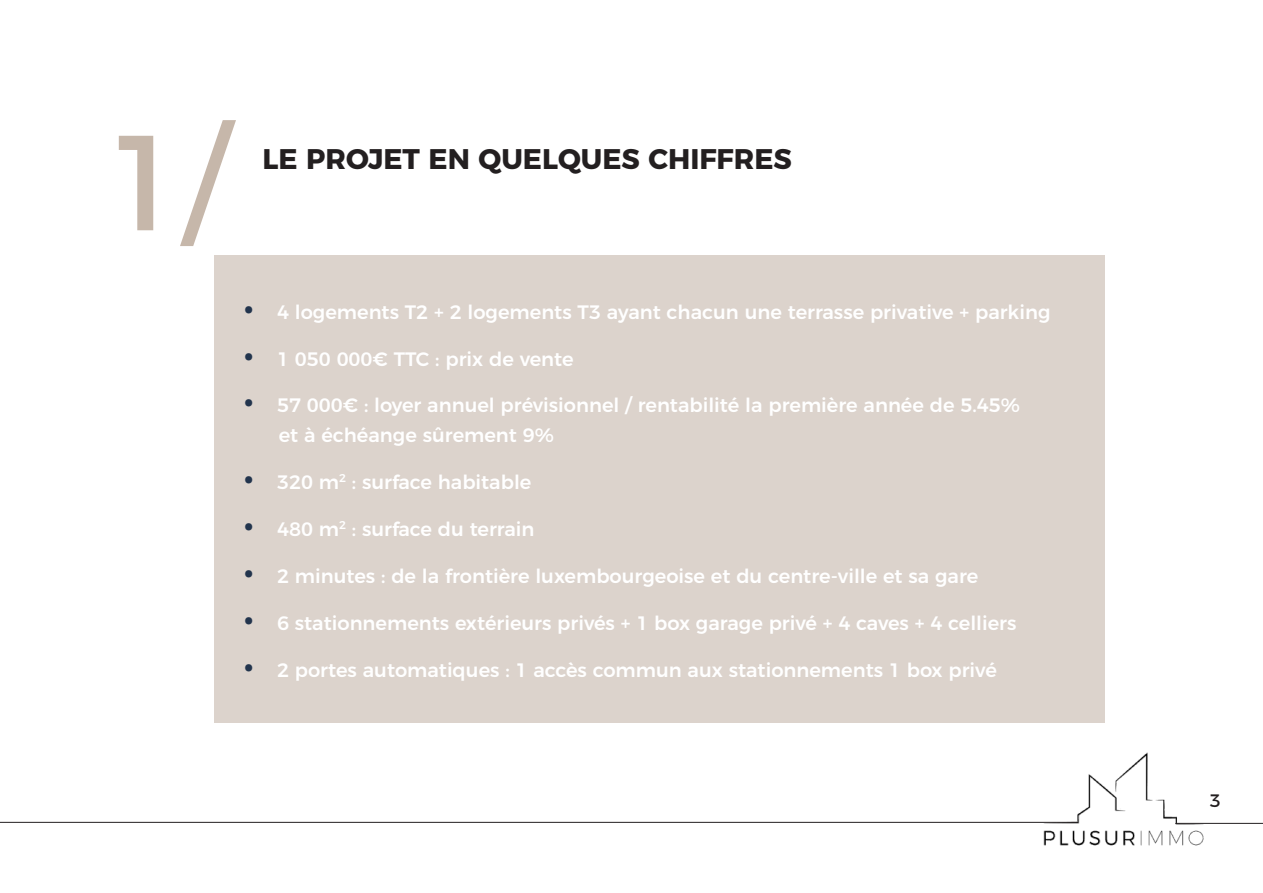
<style>
.page{position:relative;width:1263px;height:893px;background:#fff}
.page>*{position:absolute;margin:0;border:0;box-sizing:border-box;transform-origin:0 0}
.t1{font:135px "Montserrat";color:#c6b7aa}
.t2{font:700 28.35px "Montserrat";color:#231f20}
.t3{font:500 19.5px/29.1px "Montserrat";color:#fff}
.t4{font:18px "Montserrat";color:#231f20}
.s1{font-size:34.05px;color:#22344d}
</style>
<div class="page">
<img style="left:1040px;top:752px;width:169px;height:94px">
<hr style="left:0;top:822px;width:1078px;height:1px;background:#231f20">
<hr style="left:1175px;top:823px;width:88px;height:1px;background:#231f20">
<div style="left:214px;top:256px;width:890px;height:467px;background:#dcd3cc"></div>
<h1 class="t1" style="left:117px;top:74px;width:112px">1 /</h1>
<h2 class="t2" style="left:263px;top:136px;width:531px">LE PROJET EN QUELQUES CHIFFRES</h2>
<p class="t3" style="left:244px;top:295px;width:808px"><span class="s1">•</span> 4 logements T2 + 2 logements T3 ayant chacun une terrasse privative + parking</p>
<p class="t3" style="left:244px;top:342px;width:331px"><span class="s1">•</span> 1 050 000€ TTC : prix de vente</p>
<p class="t3" style="left:279px;top:389px;width:743px;text-indent:-35px"><span class="s1">•</span> 57 000€ : loyer annuel prévisionnel / rentabilité la première année de 5.45% et à échéange sûrement 9%</p>
<p class="t3" style="left:244px;top:466px;width:289px"><span class="s1">•</span> 320 m<sup>2</sup> : surface habitable</p>
<p class="t3" style="left:244px;top:513px;width:292px"><span class="s1">•</span> 480 m<sup>2</sup> : surface du terrain</p>
<p class="t3" style="left:244px;top:560px;width:736px"><span class="s1">•</span> 2 minutes : de la frontière luxembourgeoise et du centre-ville et sa gare</p>
<p class="t3" style="left:244px;top:607px;width:774px"><span class="s1">•</span> 6 stationnements extérieurs privés + 1 box garage privé + 4 caves + 4 celliers</p>
<p class="t3" style="left:244px;top:653px;width:755px"><span class="s1">•</span> 2 portes automatiques : 1 accès commun aux stationnements 1 box privé</p>
<p class="t4" style="left:1210px;top:786px;width:13px">3</p>
</div>
